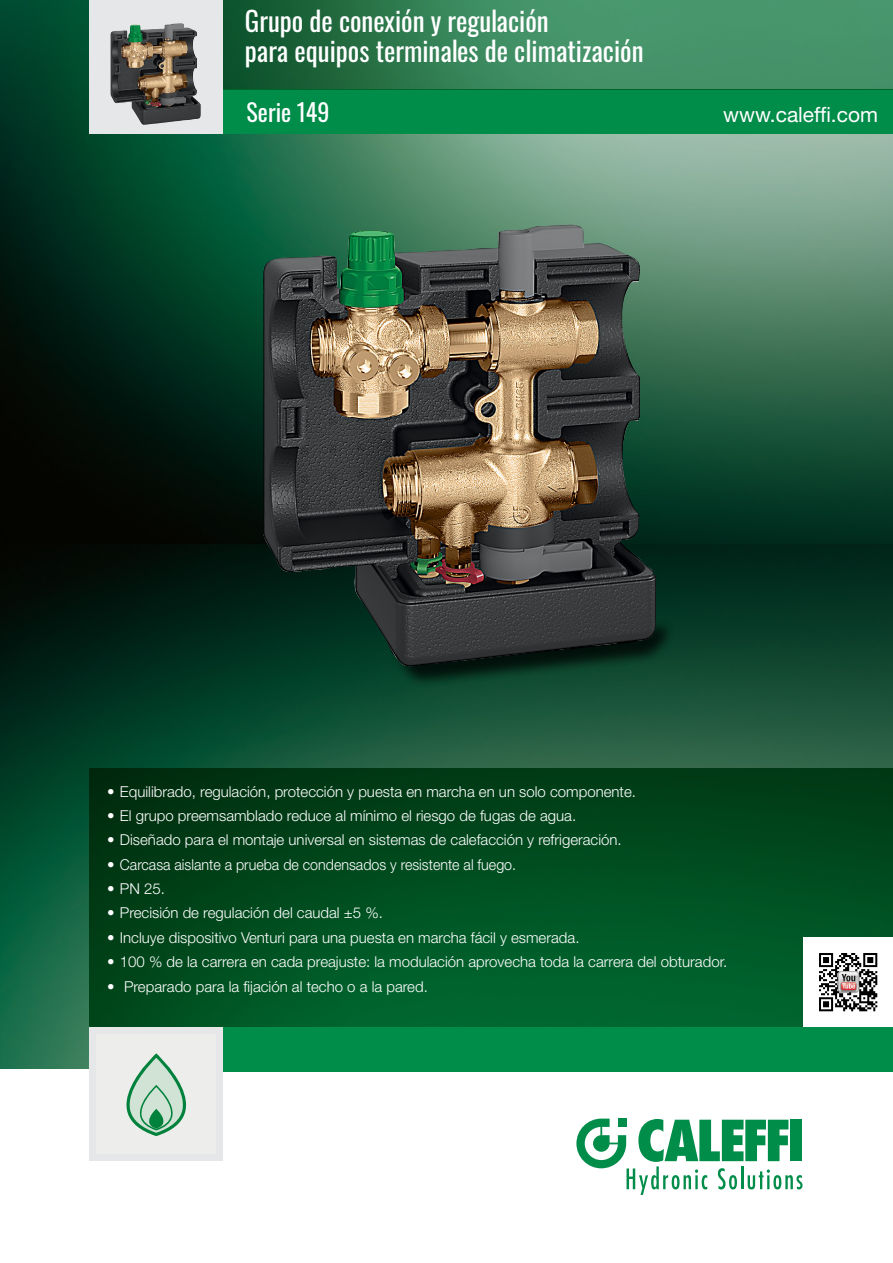
<style>
.page{position:relative;width:893px;height:1263px;background:#fff}
.page>*{position:absolute;margin:0;border:0;box-sizing:border-box;transform-origin:0 0}
.Subhead{font:27px/30px "Oswald";color:#fff}
.Subhead-2{font:24px "Oswald";color:#fff}
.t1{font:21px "Helvetica Neue LT Std";color:#fff}
.Body_bullett{font:300 15px "Helvetica Neue LT Std";color:#fff}
</style>
<div class="page">
<img style="left:0;top:0;width:893px;height:545px">
<img style="left:0;top:545px;width:893px;height:524px">
<svg style="left:576px;top:1118px;width:226px;height:77px"></svg>
<svg style="left:89px;top:768px;width:804px;height:259px;background:#004c1f"></svg>
<div style="left:89px;top:89px;width:804px;height:45px;background:#008c49"></div>
<svg style="left:223px;top:0;width:670px;height:89px;background:#38845a"></svg>
<div style="left:89px;top:1027px;width:804px;height:44px;background:#008c49"></div>
<div style="left:89px;top:0;width:134px;height:134px;background:#e6e7e8"></div>
<div style="left:89px;top:1027px;width:134px;height:134px;background:#e6e7e8"></div>
<div style="left:96px;top:1034px;width:120px;height:120px;background:#ededec"></div>
<svg style="left:126px;top:1053px;width:60px;height:83px"></svg>
<div style="left:804px;top:938px;width:89px;height:89px;background:#fff"></div>
<img style="left:819px;top:953px;width:59px;height:59px">
<img style="left:837px;top:971px;width:23px;height:23px">
<div style="left:838px;top:971px;width:21px;height:21px;border:1px solid #b3b2b3;border-radius:3px"></div>
<svg style="left:838px;top:971px;width:20px;height:21px"></svg>
<div style="left:388px;top:619px;width:287px;height:69px;background:#000;opacity:.75"></div>
<img style="left:262px;top:225px;width:395px;height:442px">
<img style="left:110px;top:23px;width:91px;height:102px">
<p class="Subhead" style="left:245px;top:4px;width:400px">Grupo de conexión y regulación<br>para equipos terminales de climatización</p>
<p class="Subhead-2" style="left:247px;top:91px;width:84px">Serie 149</p>
<p class="t1" style="left:723px;top:102px;width:156px">www.caleffi.com</p>
<p class="Body_bullett" style="left:107px;top:782px;width:530px">• Equilibrado, regulación, protección y puesta en marcha en un solo componente.</p>
<p class="Body_bullett" style="left:107px;top:806px;width:471px">• El grupo preemsamblado reduce al mínimo el riesgo de fugas de agua.</p>
<p class="Body_bullett" style="left:107px;top:831px;width:516px">• Diseñado para el montaje universal en sistemas de calefacción y refrigeración.</p>
<p class="Body_bullett" style="left:107px;top:855px;width:410px">• Carcasa aislante a prueba de condensados y resistente al fuego.</p>
<p class="Body_bullett" style="left:107px;top:879px;width:59px">• PN 25.</p>
<p class="Body_bullett" style="left:107px;top:904px;width:277px">• Precisión de regulación del caudal ±5 %.</p>
<p class="Body_bullett" style="left:107px;top:928px;width:474px">• Incluye dispositivo Venturi para una puesta en marcha fácil y esmerada.</p>
<p class="Body_bullett" style="left:107px;top:953px;width:622px">• 100 % de la carrera en cada preajuste: la modulación aprovecha toda la carrera del obturador.</p>
<p class="Body_bullett" style="left:107px;top:977px;width:322px">• Preparado para la fijación al techo o a la pared.</p>
</div>
